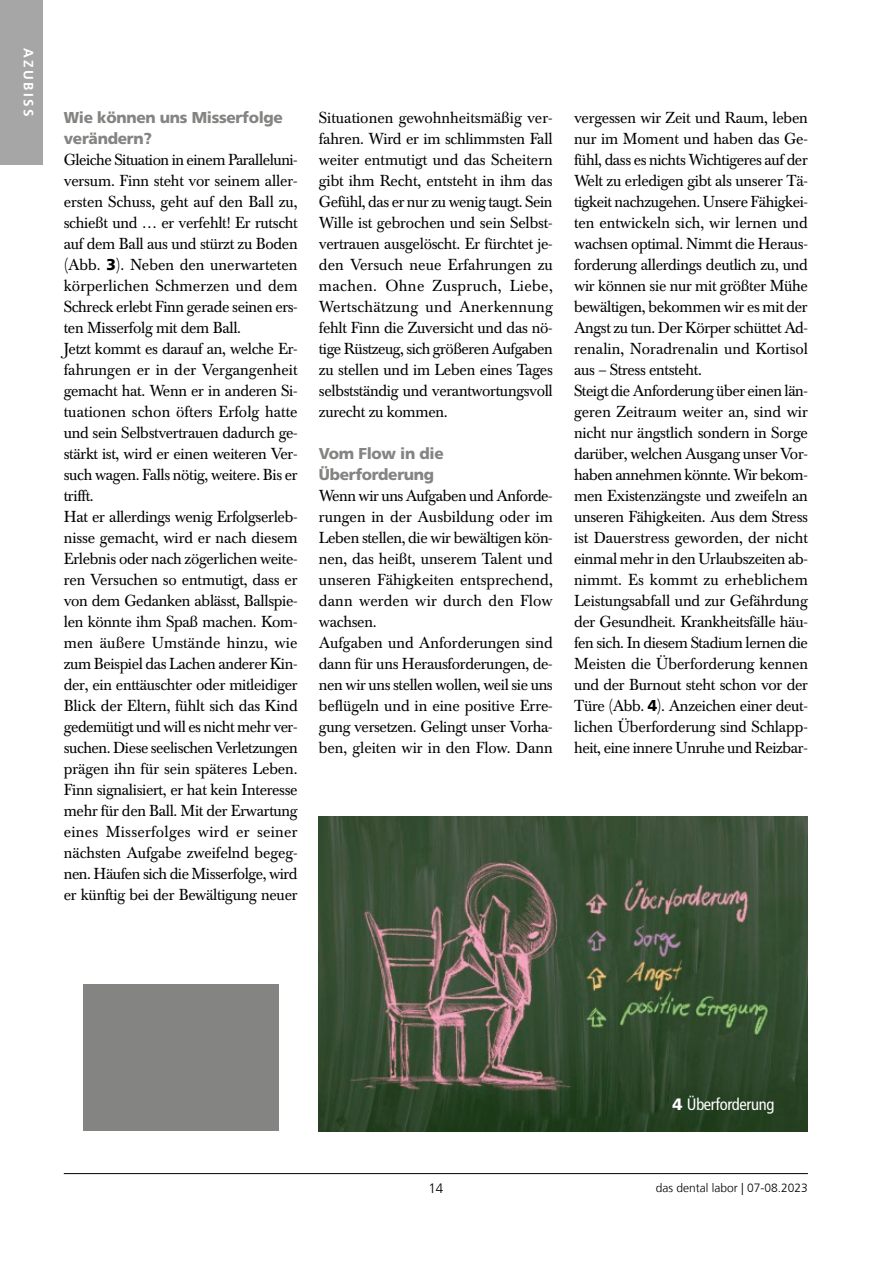
<style>
.page{position:relative;width:893px;height:1263px;background:#fff}
.page>*{position:absolute;margin:0;border:0;box-sizing:border-box;transform-origin:0 0}
.t1{font:condensed 16.5px "Frutiger LT Std";letter-spacing:-.02em;color:#fff}
.t2{font:15.75px/21px "Baskerville BE";letter-spacing:-.02em;color:#000}
.t3{font:900 15.75px/21px "Frutiger LT Std";letter-spacing:-.02em;color:#848483}
.t4{font:700 13.5px "Frutiger LT Std";letter-spacing:.18em;color:#fff}
.t5{font:300 13.5px "Frutiger LT Com";color:#000}
.t6{font:300 12px "Frutiger LT Com";color:#000}
.s1{font-family:"Frutiger LT Std";font-weight:900}
.s2{font-weight:900;font-stretch:normal}
</style>
<div class="page">
<div style="left:0;top:0;width:43px;height:165px;background:#a6a6a7"></div>
<div style="left:83px;top:984px;width:196px;height:147px;background:#848483"></div>
<hr style="left:64px;top:1173px;width:744px;height:1px;background:#000">
<img style="left:319px;top:816px;width:489px;height:316px">
<p class="t4" style="left:37px;top:48px;width:70px;rotate:90deg">AZUBISS</p>
<p class="t3" style="left:64px;top:107px;width:221px">Wie können uns Misserfolge verändern?</p>
<p class="t2" style="left:64px;top:150px;width:236px">Gleiche Situation in einem Paralleluni&shy;versum. Finn steht vor seinem aller&shy;ersten Schuss, geht auf den Ball zu, schießt und … er verfehlt! Er rutscht auf dem Ball aus und stürzt zu Boden (Abb. <span class="s1">3</span>). Neben den unerwarteten körperlichen Schmerzen und dem Schreck erlebt Finn gerade seinen ers&shy;ten Misserfolg mit dem Ball.<br>Jetzt kommt es darauf an, welche Er&shy;fahrungen er in der Vergangenheit gemacht hat. Wenn er in anderen Si&shy;tuationen schon öfters Erfolg hatte und sein Selbstvertrauen dadurch ge&shy;stärkt ist, wird er einen weiteren Ver&shy;such wagen. Falls nötig, weitere. Bis er trifft.<br>Hat er allerdings wenig Erfolgserleb&shy;nisse gemacht, wird er nach diesem Erlebnis oder nach zögerlichen weite&shy;ren Versuchen so entmutigt, dass er von dem Gedanken ablässt, Ballspie&shy;len könnte ihm Spaß machen. Kom&shy;men äußere Umstände hinzu, wie zum Beispiel das Lachen anderer Kin&shy;der, ein enttäuschter oder mitleidiger Blick der Eltern, fühlt sich das Kind gedemütigt und will es nicht mehr ver&shy;suchen. Diese seelischen Verletzungen prägen ihn für sein späteres Leben.<br>Finn signalisiert, er hat kein Interesse mehr für den Ball. Mit der Erwartung eines Misserfolges wird er seiner nächsten Aufgabe zweifelnd begeg&shy;nen. Häufen sich die Misserfolge, wird er künftig bei der Bewältigung neuer</p>
<p class="t2" style="left:319px;top:108px;width:235px;text-align:justify">Situationen gewohnheitsmäßig ver&shy;fahren. Wird er im schlimmsten Fall weiter entmutigt und das Scheitern gibt ihm Recht, entsteht in ihm das Gefühl, das er nur zu wenig taugt. Sein Wille ist gebrochen und sein Selbst&shy;vertrauen ausgelöscht. Er fürchtet je&shy;den Versuch neue Erfahrungen zu machen. Ohne Zuspruch, Liebe, Wertschätzung und Anerkennung fehlt Finn die Zuversicht und das nö&shy;tige Rüstzeug, sich größeren Aufgaben zu stellen und im Leben eines Tages selbstständig und verantwortungsvoll zurecht zu kommen.</p>
<p class="t3" style="left:319px;top:443px;width:126px">Vom Flow in die<br>Überforderung</p>
<p class="t2" style="left:319px;top:486px;width:236px">Wenn wir uns Aufgaben und Anforde&shy;rungen in der Ausbildung oder im Leben stellen, die wir bewältigen kön&shy;nen, das heißt, unserem Talent und unseren Fähigkeiten entsprechend, dann werden wir durch den Flow wachsen.<br>Aufgaben und Anforderungen sind dann für uns Herausforderungen, de&shy;nen wir uns stellen wollen, weil sie uns beflügeln und in eine positive Erre&shy;gung versetzen. Gelingt unser Vorha&shy;ben, gleiten wir in den Flow. Dann</p>
<p class="t2" style="left:574px;top:108px;width:235px">vergessen wir Zeit und Raum, leben nur im Moment und haben das Ge&shy;fühl, dass es nichts Wichtigeres auf der Welt zu erledigen gibt als unserer Tä&shy;tigkeit nachzugehen. Unsere Fähigkei&shy;ten entwickeln sich, wir lernen und wachsen optimal. Nimmt die Heraus&shy;forderung allerdings deutlich zu, und wir können sie nur mit größter Mühe bewältigen, bekommen wir es mit der Angst zu tun. Der Körper schüttet Ad&shy;renalin, Noradrenalin und Kortisol aus – Stress entsteht.<br>Steigt die Anforderung über einen län&shy;geren Zeitraum weiter an, sind wir nicht nur ängstlich sondern in Sorge darüber, welchen Ausgang unser Vor&shy;haben annehmen könnte. Wir bekom&shy;men Existenzängste und zweifeln an unseren Fähigkeiten. Aus dem Stress ist Dauerstress geworden, der nicht einmal mehr in den Urlaubszeiten ab&shy;nimmt. Es kommt zu erheblichem Leistungsabfall und zur Gefährdung der Gesundheit. Krankheitsfälle häu&shy;fen sich. In diesem Stadium lernen die Meisten die Überforderung kennen und der Burnout steht schon vor der Türe (Abb. <span class="s1">4</span>). Anzeichen einer deut&shy;lichen Überforderung sind Schlapp&shy;heit, eine innere Unruhe und Reizbar-</p>
<p class="t1" style="left:672px;top:1095px;width:103px"><span class="s2">4</span> Überforderung</p>
<p class="t5" style="left:428px;top:1181px;width:17px">14</p>
<p class="t6" style="left:656px;top:1181px;width:154px">das dental labor | 07-08.2023</p>
</div>
